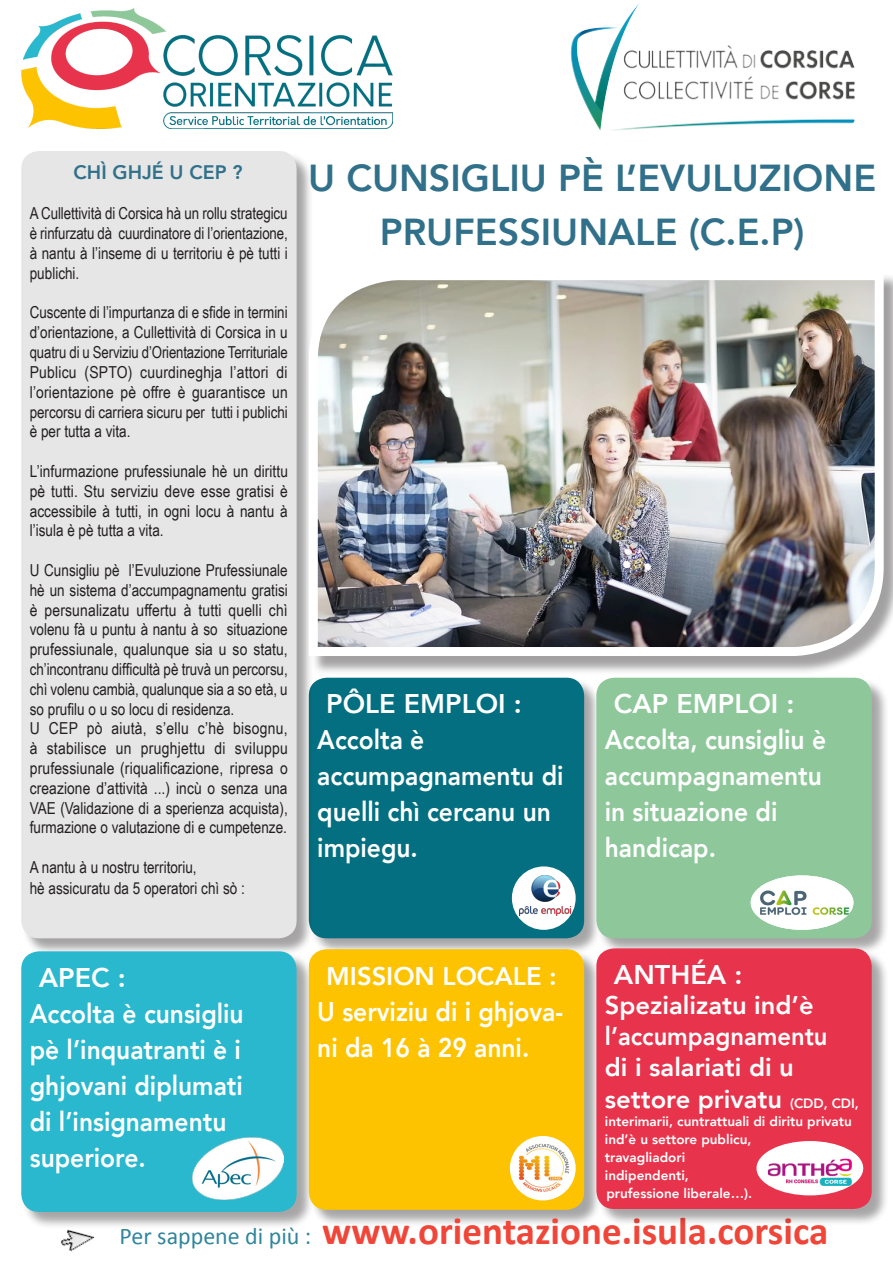
<style>
.page{position:relative;width:893px;height:1263px;background:#fff}
.page>*{position:absolute;margin:0;border:0;box-sizing:border-box;transform-origin:0 0}
.t1{font:700 39px "Calibri";color:#ef4639}
.t2{font:800 37.5px/54px "Avenir";color:#31708a;text-align:center}
.t3{font:800 27px/36px "Avenir";color:#fff;scale:.91 1}
.t4{font:800 27px/36px "Avenir";color:#fff}
.t5{font:800 25.5px/30.6px "Avenir";color:#fff}
.t6{font:800 19.5px "Avenir";color:#31708a}
.t7{font:16.5px/19.8px "Arial Narrow";color:#231f20;text-align:justify}
.t8{font:800 13.5px/18px "Avenir";color:#fff}
.s1{font-size:13.5px}
.s2{font-weight:400;font-size:24px;color:#31859d}
</style>
<div class="page">
<div style="left:310px;top:678px;width:291px;height:277px;background:#231f20;opacity:.4"></div>
<div style="left:309px;top:678px;width:275px;height:260px;background:#036f80;border-radius:18px"></div>
<div style="left:22px;top:152px;width:292px;height:803px;background:#231f20;opacity:.41"></div>
<div style="left:21px;top:151px;width:276px;height:787px;background:#e6e6e6;border-radius:18px"></div>
<div style="left:597px;top:678px;width:292px;height:277px;background:#231f20;opacity:.4"></div>
<div style="left:596px;top:678px;width:276px;height:260px;background:#8ec89a;border-radius:18px"></div>
<div style="left:22px;top:952px;width:292px;height:277px;background:#231f20;opacity:.4"></div>
<div style="left:21px;top:951px;width:276px;height:261px;background:#2ab8ce;border-radius:18px"></div>
<div style="left:310px;top:950px;width:291px;height:277px;background:#231f20;opacity:.4"></div>
<div style="left:309px;top:949px;width:275px;height:261px;background:#fdc300;border-radius:18px"></div>
<div style="left:597px;top:949px;width:292px;height:277px;background:#231f20;opacity:.4"></div>
<div style="left:596px;top:948px;width:276px;height:261px;background:#e7344c;border-radius:18px"></div>
<img style="left:56px;top:1222px;width:42px;height:30px">
<div style="left:750px;top:875px;width:103px;height:55px;background:#fff;border-radius:50%"></div>
<img style="left:760px;top:875px;width:93px;height:55px">
<div style="left:756px;top:1141px;width:107px;height:54px;background:#fff;border-radius:50%"></div>
<img style="left:768px;top:1150px;width:84px;height:36px">
<div style="left:510px;top:1136px;width:66px;height:64px;background:#fff;border-radius:50%"></div>
<img style="left:513px;top:1141px;width:61px;height:54px">
<img style="left:193px;top:1138px;width:90px;height:61px">
<div style="left:512px;top:866px;width:64px;height:64px;background:#fff;border-radius:50%"></div>
<img style="left:520px;top:875px;width:51px;height:40px">
<div style="left:311px;top:273px;width:582px;height:402px;background:#231f20;opacity:.42"></div>
<img style="left:304px;top:267px;width:584px;height:393px">
<img style="left:570px;top:3px;width:285px;height:128px">
<img style="left:21px;top:8px;width:372px;height:121px">
<p class="t6" style="left:74px;top:157px;width:170px">CHÌ GHJÉ U CEP ?</p>
<p class="t7" style="left:30px;top:204px;width:260px">A Cullettività di Corsica hà un rollu strategicu è rinfurzatu dà cuurdinatore di l’orientazione, à nantu à l’inseme di u territoriu è pè tutti i publichi.</p>
<p class="t7" style="left:30px;top:303px;width:260px">Cuscente di l’impurtanza di e sfide in termini d’orientazione, a Cullettività di Corsica in u quatru di u Serviziu d’Orientazione Territuriale Publicu (SPTO) cuurdineghja l’attori di l’orientazione pè offre è guarantisce un percorsu di carriera sicuru per tutti i publichi è per tutta a vita.</p>
<p class="t7" style="left:30px;top:461px;width:260px">L’infurmazione prufessiunale hè un dirittu pè tutti. Stu serviziu deve esse gratisi è accessibile à tutti, in ogni locu à nantu à l’isula è pè tutta a vita.</p>
<p class="t7" style="left:30px;top:560px;width:260px">U Cunsigliu pè l’Evuluzione Prufessiunale hè un sistema d’accumpagnamentu gratisi è persunalizatu uffertu à tutti quelli chì volenu fà u puntu à nantu à so situazione prufessiunale, qualunque sia u so statu, ch’incontranu difficultà pè truvà un percorsu, chì volenu cambià, qualunque sia a so età, u so prufilu o u so locu di residenza.</p>
<p class="t7" style="left:30px;top:718px;width:260px">U CEP pò aiutà, s’ellu c’hè bisognu, à stabilisce un prughjettu di sviluppu prufessiunale (riqualificazione, ripresa o creazione d’attività ...) incù o senza una VAE (Validazione di a sperienza acquista), furmazione o valutazione di e cumpetenze.</p>
<p class="t7" style="left:30px;top:857px;width:168px">A nantu à u nostru territoriu,</p>
<p class="t7" style="left:30px;top:878px;width:217px">hè assicuratu da 5 operatori chì sò :</p>
<p class="t2" style="left:308px;top:151px;width:570px">U CUNSIGLIU PÈ L’EVULUZIONE<br>PRUFESSIUNALE (C.E.P)</p>
<p class="t4" style="left:326px;top:686px;width:197px">PÔLE EMPLOI :</p>
<p class="t3" style="left:317px;top:722px;width:272px">Accolta è accumpagnamentu di quelli chì cercanu un impiegu.</p>
<p class="t4" style="left:605px;top:686px;width:223px;text-indent:9px">CAP EMPLOI :<br>Accolta, cunsigliu è accumpagnamentu in situazione di handicap.</p>
<p class="t4" style="left:39px;top:959px;width:88px">APEC :</p>
<p class="t3" style="left:30px;top:995px;width:237px">Accolta è cunsigliu pè l’inquatranti è i ghjovani diplumati di l’insignamentu superiore.</p>
<p class="t5" style="left:326px;top:960px;width:232px">MISSION LOCALE :</p>
<p class="t3" style="left:317px;top:993px;width:272px">U serviziu di i ghjova&shy;ni da 16 à 29 anni.</p>
<p class="t4" style="left:614px;top:956px;width:130px">ANTHÉA :</p>
<p class="t5" style="left:605px;top:990px;width:224px">Spezializatu ind’è l’accumpagnamentu</p>
<p class="t5" style="left:605px;top:1051px;width:191px">di i salariati di u</p>
<p class="t5" style="left:605px;top:1084px;width:256px">settore privatu <span class="s1">(CDD, CDI,</span></p>
<p class="t8" style="left:605px;top:1112px;width:248px">interimarii, cuntrattuali di diritu privatu ind’è u settore publicu,</p>
<p class="t8" style="left:605px;top:1148px;width:82px">travagliadori</p>
<p class="t8" style="left:605px;top:1166px;width:86px">indipendenti,</p>
<p class="t8" style="left:606px;top:1184px;width:147px">prufessione liberale…).</p>
<p class="t1" style="left:120px;top:1206px;width:710px"><span class="s2">Per sappene di più :</span> www.orientazione.isula.corsica</p>
</div>
